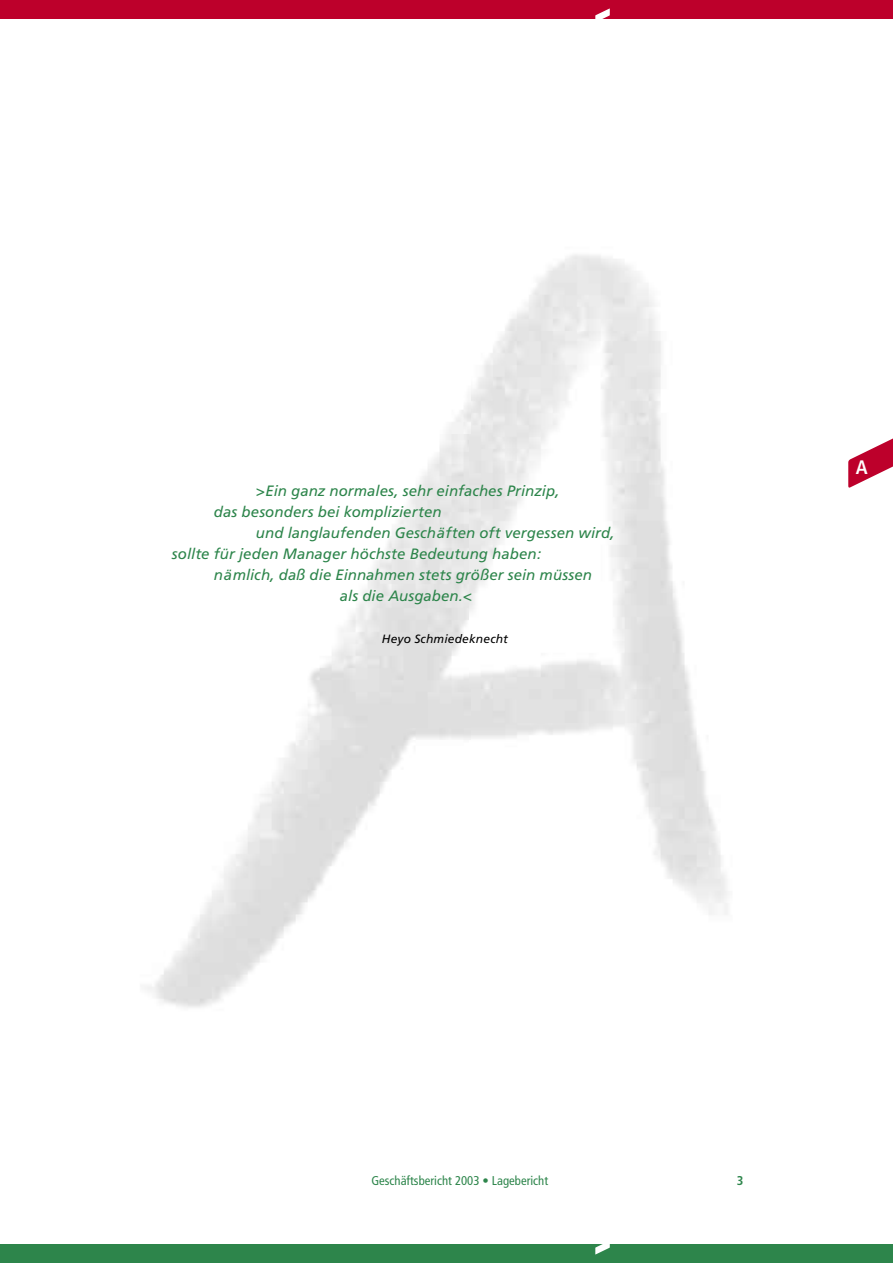
<style>
.page{position:relative;width:893px;height:1263px;background:#fff}
.page>*{position:absolute;margin:0;border:0;box-sizing:border-box;transform-origin:0 0}
.t1{font:700 condensed 19.5px "Frutiger";color:#fff}
.t2{font:italic 15px/21px "Frutiger";letter-spacing:.005em;color:#2d854b}
.t3{font:condensed 12.75px "Frutiger";color:#2d854b}
.t4{font:700 condensed 12.75px "Frutiger";color:#2d854b}
.t5{font:italic 12px "Frutiger";letter-spacing:.015em;color:#000}
</style>
<div class="page">
<div style="left:0;top:0;width:893px;height:19px;background:#bd002b"></div>
<div style="left:0;top:1244px;width:893px;height:19px;background:#2d854b"></div>
<svg style="left:595px;top:1244px;width:15px;height:10px"></svg>
<svg style="left:595px;top:8px;width:15px;height:11px"></svg>
<svg style="left:848px;top:438px;width:45px;height:50px"></svg>
<p class="t2" style="left:214px;top:481px;width:347px;text-indent:42px">&gt;Ein ganz normales, sehr einfaches Prinzip, das besonders bei komplizierten</p>
<p class="t2" style="left:256px;top:523px;width:360px">und langlaufenden Geschäften oft vergessen wird,</p>
<p class="t2" style="left:172px;top:544px;width:371px">sollte für jeden Manager höchste Bedeutung haben:</p>
<p class="t2" style="left:214px;top:565px;width:380px">nämlich, daß die Einnahmen stets größer sein müssen</p>
<p class="t2" style="left:340px;top:586px;width:133px">als die Ausgaben.&lt;</p>
<p class="t5" style="left:382px;top:632px;width:127px">Heyo Schmiedeknecht</p>
<h1 class="t1" style="left:856px;top:455px;width:13px">A</h1>
<p class="t3" style="left:371px;top:1173px;width:178px">Geschäftsbericht 2003 • Lagebericht</p>
<p class="t4" style="left:737px;top:1173px;width:8px">3</p>
</div>
